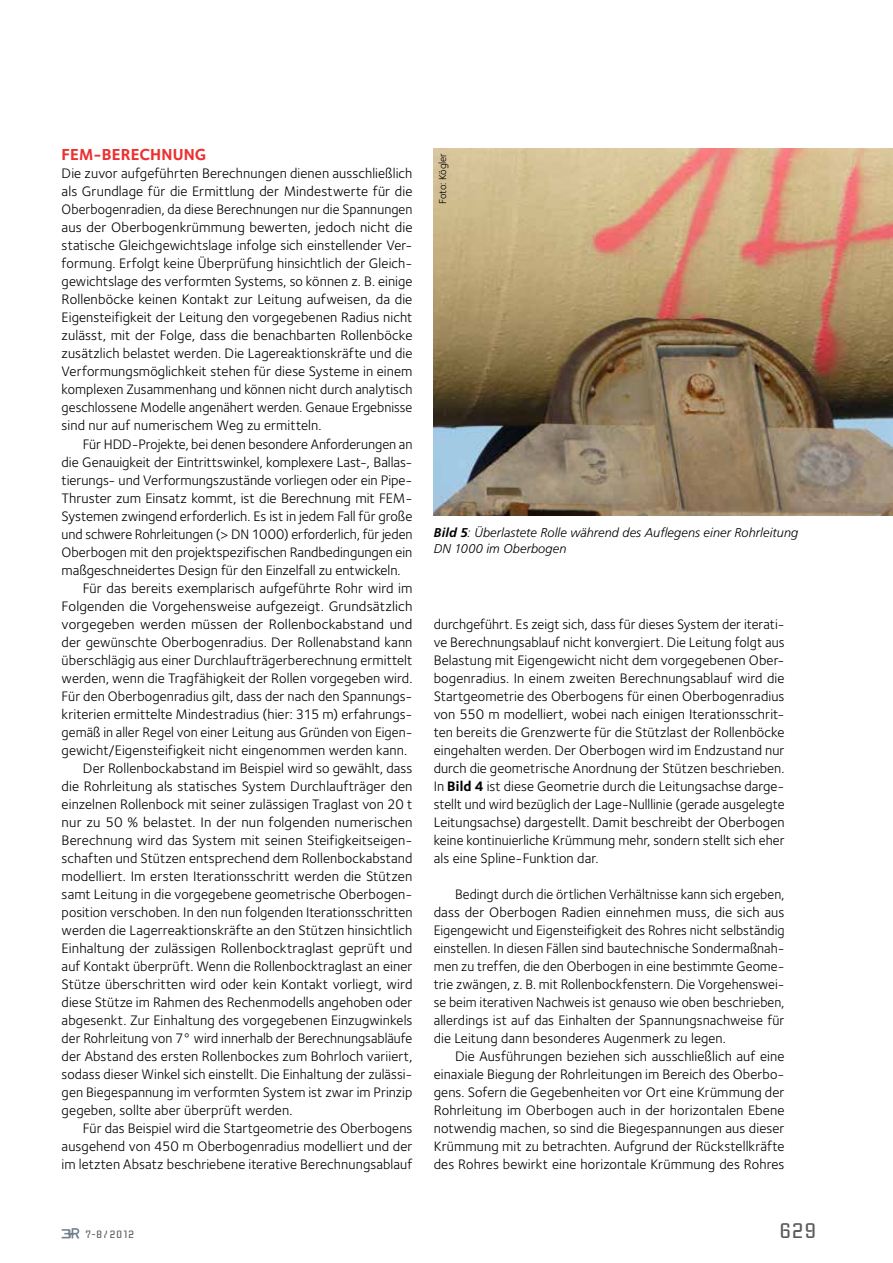
<style>
.page{position:relative;width:893px;height:1263px;background:#fff}
.page>*{position:absolute;margin:0;border:0;box-sizing:border-box;transform-origin:0 0}
.t1{font:21px "Briem Akademi Std";color:#58595b}
.t2{font:700 16.5px "Foundry Sterling";color:#eb3130}
.t3{font:14.25px/18px "Foundry Sterling";letter-spacing:.005em;color:#000;text-align:justify}
.t4{font:italic 300 12.75px/15.3px "Frutiger LT Pro";letter-spacing:.005em;color:#000}
.t5{font:10.5px "Foundry Sterling";letter-spacing:-.01em;color:#000}
.t6{font:10.5px "Briem Akademi Std";color:#58595b}
.s1{font-weight:700}
</style>
<div class="page">
<img style="left:434px;top:149px;width:459px;height:367px">
<svg style="left:62px;top:1228px;width:17px;height:10px"></svg>
<p class="t2" style="left:62px;top:145px;width:144px">FEM-BERECHNUNG</p>
<p class="t3" style="left:62px;top:165px;width:352px">Die zuvor aufgeführten Berechnungen dienen ausschließlich als Grundlage für die Ermittlung der Mindestwerte für die Oberbogenradien, da diese Berechnungen nur die Spannungen aus der Oberbogenkrümmung bewerten, jedoch nicht die statische Gleichgewichtslage infolge sich einstellender Ver&shy;formung. Erfolgt keine Überprüfung hinsichtlich der Gleich&shy;gewichtslage des verformten Systems, so können z. B. einige Rollenböcke keinen Kontakt zur Leitung aufweisen, da die Eigensteifigkeit der Leitung den vorgegebenen Radius nicht zulässt, mit der Folge, dass die benachbarten Rollenböcke zusätzlich belastet werden. Die Lagereaktionskräfte und die Verformungsmöglichkeit stehen für diese Systeme in einem komplexen Zusammenhang und können nicht durch analytisch geschlossene Modelle angenähert werden. Genaue Ergebnisse sind nur auf numerischem Weg zu ermitteln.</p>
<p class="t3" style="left:83px;top:435px;width:331px">Für HDD-Projekte, bei denen besondere Anforderungen an</p>
<p class="t3" style="left:62px;top:453px;width:352px">die Genauigkeit der Eintrittswinkel, komplexere Last-, Ballas-</p>
<p class="t3" style="left:62px;top:471px;width:352px">tierungs- und Verformungszustände vorliegen oder ein Pipe-</p>
<p class="t3" style="left:62px;top:489px;width:352px">Thruster zum Einsatz kommt, ist die Berechnung mit FEM-</p>
<p class="t3" style="left:62px;top:507px;width:352px">Systemen zwingend erforderlich. Es ist in jedem Fall für große</p>
<p class="t3" style="left:62px;top:525px;width:352px">und schwere Rohrleitungen (&gt; DN 1000) erforderlich, für jeden</p>
<p class="t3" style="left:62px;top:543px;width:352px">Oberbogen mit den projektspezifischen Randbedingungen ein</p>
<p class="t3" style="left:62px;top:561px;width:340px">maßgeschneidertes Design für den Einzelfall zu entwickeln.</p>
<p class="t3" style="left:83px;top:579px;width:331px">Für das bereits exemplarisch aufgeführte Rohr wird im</p>
<p class="t3" style="left:62px;top:597px;width:352px">Folgenden die Vorgehensweise aufgezeigt. Grundsätzlich</p>
<p class="t3" style="left:62px;top:615px;width:352px">vorgegeben werden müssen der Rollenbockabstand und</p>
<p class="t3" style="left:62px;top:633px;width:352px">der gewünschte Oberbogenradius. Der Rollenabstand kann</p>
<p class="t3" style="left:62px;top:651px;width:352px">überschlägig aus einer Durchlaufträgerberechnung ermittelt</p>
<p class="t3" style="left:62px;top:669px;width:352px">werden, wenn die Tragfähigkeit der Rollen vorgegeben wird.</p>
<p class="t3" style="left:62px;top:687px;width:352px">Für den Oberbogenradius gilt, dass der nach den Spannungs-</p>
<p class="t3" style="left:62px;top:705px;width:352px">kriterien ermittelte Mindestradius (hier: 315 m) erfahrungs-</p>
<p class="t3" style="left:62px;top:723px;width:352px">gemäß in aller Regel von einer Leitung aus Gründen von Eigen-</p>
<p class="t3" style="left:62px;top:741px;width:347px">gewicht/Eigensteifigkeit nicht eingenommen werden kann.</p>
<p class="t3" style="left:83px;top:759px;width:331px">Der Rollenbockabstand im Beispiel wird so gewählt, dass</p>
<p class="t3" style="left:62px;top:777px;width:352px">die Rohrleitung als statisches System Durchlaufträger den</p>
<p class="t3" style="left:62px;top:795px;width:352px">einzelnen Rollenbock mit seiner zulässigen Traglast von 20 t</p>
<p class="t3" style="left:62px;top:813px;width:352px">nur zu 50 % belastet. In der nun folgenden numerischen</p>
<p class="t3" style="left:62px;top:831px;width:352px">Berechnung wird das System mit seinen Steifigkeitseigen-</p>
<p class="t3" style="left:62px;top:849px;width:352px">schaften und Stützen entsprechend dem Rollenbockabstand</p>
<p class="t3" style="left:62px;top:867px;width:352px">modelliert. Im ersten Iterationsschritt werden die Stützen</p>
<p class="t3" style="left:62px;top:885px;width:352px">samt Leitung in die vorgegebene geometrische Oberbogen-</p>
<p class="t3" style="left:62px;top:903px;width:352px">position verschoben. In den nun folgenden Iterationsschritten</p>
<p class="t3" style="left:62px;top:921px;width:352px">werden die Lagerreaktionskräfte an den Stützen hinsichtlich</p>
<p class="t3" style="left:62px;top:939px;width:352px">Einhaltung der zulässigen Rollenbocktraglast geprüft und</p>
<p class="t3" style="left:62px;top:957px;width:352px">auf Kontakt überprüft. Wenn die Rollenbocktraglast an einer</p>
<p class="t3" style="left:62px;top:975px;width:352px">Stütze überschritten wird oder kein Kontakt vorliegt, wird</p>
<p class="t3" style="left:62px;top:993px;width:352px">diese Stütze im Rahmen des Rechenmodells angehoben oder</p>
<p class="t3" style="left:62px;top:1011px;width:352px">abgesenkt. Zur Einhaltung des vorgegebenen Einzugwinkels</p>
<p class="t3" style="left:62px;top:1029px;width:352px">der Rohrleitung von 7° wird innerhalb der Berechnungsabläufe</p>
<p class="t3" style="left:62px;top:1047px;width:352px">der Abstand des ersten Rollenbockes zum Bohrloch variiert,</p>
<p class="t3" style="left:62px;top:1065px;width:352px">sodass dieser Winkel sich einstellt. Die Einhaltung der zulässi-</p>
<p class="t3" style="left:62px;top:1083px;width:352px">gen Biegespannung im verformten System ist zwar im Prinzip</p>
<p class="t3" style="left:62px;top:1101px;width:232px">gegeben, sollte aber überprüft werden.</p>
<p class="t3" style="left:83px;top:1119px;width:331px">Für das Beispiel wird die Startgeometrie des Oberbogens</p>
<p class="t3" style="left:62px;top:1137px;width:352px">ausgehend von 450 m Oberbogenradius modelliert und der</p>
<p class="t3" style="left:62px;top:1155px;width:352px">im letzten Absatz beschriebene iterative Berechnungsablauf</p>
<p class="t5" style="left:436px;top:204px;width:53px;rotate:-90deg">Foto: Kögler</p>
<p class="t4" style="left:434px;top:525px;width:366px"><span class="s1">Bild 5</span>: Überlastete Rolle während des Auflegens einer Rohrleitung<br>DN 1000 im Oberbogen</p>
<p class="t3" style="left:434px;top:615px;width:352px">durchgeführt. Es zeigt sich, dass für dieses System der iterati&shy;ve Berechnungsablauf nicht konvergiert. Die Leitung folgt aus Belastung mit Eigengewicht nicht dem vorgegebenen Ober&shy;bogenradius. In einem zweiten Berechnungsablauf wird die Startgeometrie des Oberbogens für einen Oberbogenradius von 550 m modelliert, wobei nach einigen Iterationsschrit&shy;ten bereits die Grenzwerte für die Stützlast der Rollenböcke eingehalten werden. Der Oberbogen wird im Endzustand nur durch die geometrische Anordnung der Stützen beschrieben.<br>In <span class="s1">BILD 4</span> ist diese Geometrie durch die Leitungsachse darge&shy;stellt und wird bezüglich der Lage-Nulllinie (gerade ausgelegte Leitungsachse) dargestellt. Damit beschreibt der Oberbogen keine kontinuierliche Krümmung mehr, sondern stellt sich eher als eine Spline-Funktion dar.</p>
<p class="t3" style="left:434px;top:885px;width:352px;text-indent:21px">Bedingt durch die örtlichen Verhältnisse kann sich ergeben, dass der Oberbogen Radien einnehmen muss, die sich aus Eigengewicht und Eigensteifigkeit des Rohres nicht selbständig einstellen. In diesen Fällen sind bautechnische Sondermaßnah&shy;men zu treffen, die den Oberbogen in eine bestimmte Geome&shy;trie zwängen, z. B. mit Rollenbockfenstern. Die Vorgehenswei&shy;se beim iterativen Nachweis ist genauso wie oben beschrieben, allerdings ist auf das Einhalten der Spannungsnachweise für die Leitung dann besonderes Augenmerk zu legen.</p>
<p class="t3" style="left:434px;top:1047px;width:352px;text-indent:21px">Die Ausführungen beziehen sich ausschließlich auf eine einaxiale Biegung der Rohrleitungen im Bereich des Oberbo&shy;gens. Sofern die Gegebenheiten vor Ort eine Krümmung der Rohrleitung im Oberbogen auch in der horizontalen Ebene notwendig machen, so sind die Biegespannungen aus dieser Krümmung mit zu betrachten. Aufgrund der Rückstellkräfte des Rohres bewirkt eine horizontale Krümmung des Rohres</p>
<p class="t6" style="left:85px;top:1229px;width:51px">7-8/2012</p>
<h1 class="t1" style="left:779px;top:1219px;width:39px">629</h1>
</div>
